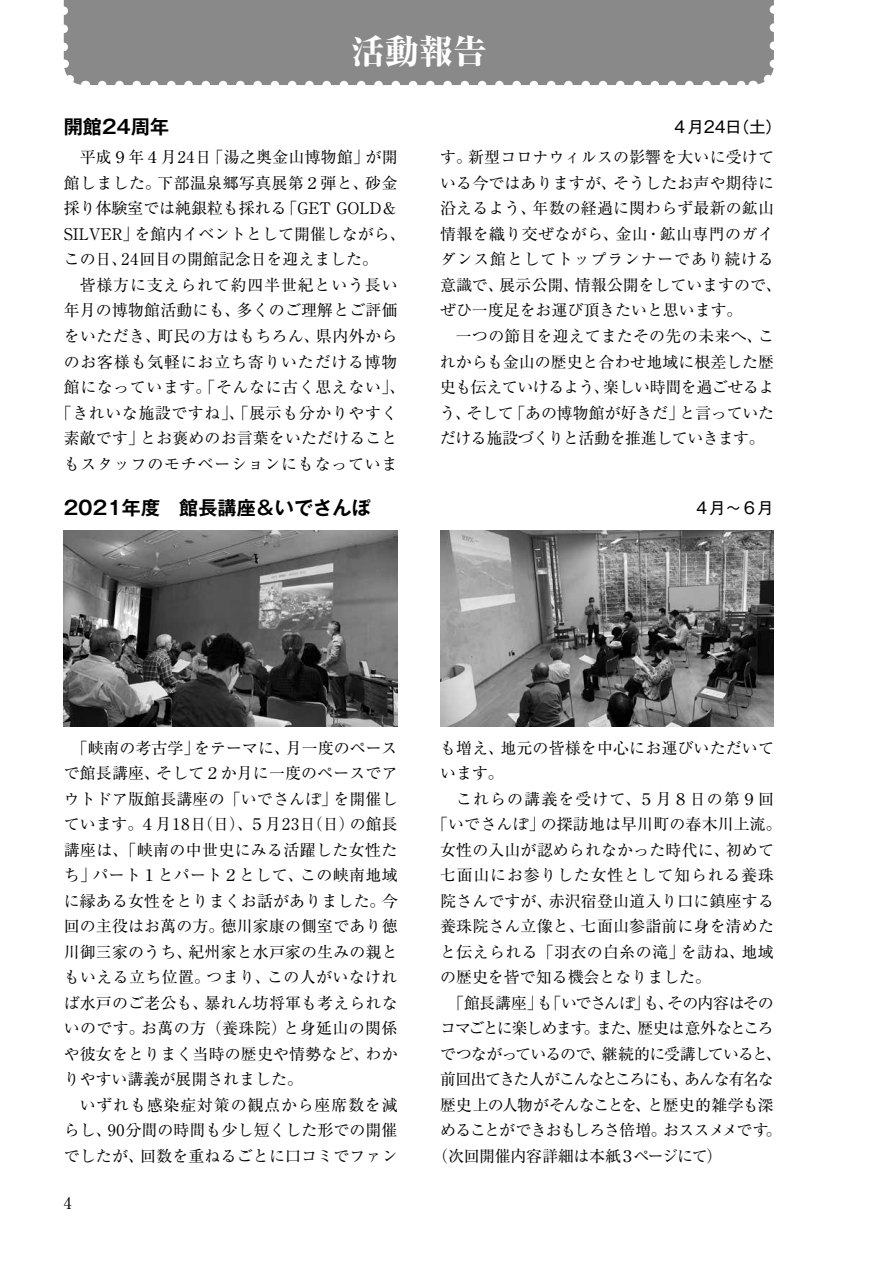
<style>
.page{position:relative;width:893px;height:1263px;background:#fff}
.page>*{position:absolute;margin:0;border:0;box-sizing:border-box;transform-origin:0 0}
.t1{font:800 34.05px "Ryumin Pro";color:#fff}
.t2{font:700 19.2px "Gothic MB101 Pro De";color:#000}
.t3{font:15.9px/25.5px "Ryumin Pro";letter-spacing:.01em;color:#000;text-align:justify}
.t4{font:15.9px "Ryumin Pro";letter-spacing:.05em;color:#000}
.t5{font:15.9px "Ryumin Pro";letter-spacing:-.05em;color:#000}
.t6{font:15.9px "Ryumin Pro";letter-spacing:-.08em;color:#000}
.t7{font:15.9px "Ryumin Pro";letter-spacing:-.03em;color:#000}
.t8{font:15.9px "Ryumin Pro";letter-spacing:-.06em;color:#000}
.t9{font:15.9px "Ryumin Pro";letter-spacing:.04em;color:#000}
.t10{font:15.9px "Ryumin Pro";letter-spacing:.035em;color:#000}
.t11{font:15.9px "Ryumin Pro";letter-spacing:.07em;color:#000}
.t12{font:15.9px "Gothic MB101 Pro";color:#000}
</style>
<div class="page">
<img style="left:64px;top:530px;width:334px;height:196px">
<img style="left:440px;top:530px;width:334px;height:196px">
<div style="left:88px;top:0;width:686px;height:85px;background:#898989"></div>
<svg style="left:102px;top:81px;width:642px;height:4px"></svg>
<svg style="left:753px;top:60px;width:21px;height:25px"></svg>
<svg style="left:770px;top:0;width:4px;height:46px"></svg>
<svg style="left:63px;top:0;width:25px;height:85px;background:#9b9b9b"></svg>
<h1 class="t1" style="left:351px;top:24px;width:137px">活動報告</h1>
<p class="t2" style="left:64px;top:111px;width:107px">開館24周年</p>
<p class="t12" style="left:672px;top:113px;width:111px">４月24日（土）</p>
<p class="t3" style="left:64px;top:144px;width:343px;text-align:left;text-indent:16px">平成９年４月24日「湯之奥金山博物館」が開館しました。下部温泉郷写真展第２弾と、砂金採り体験室では純銀粒も採れる「GET GOLD＆<br>SILVER」を館内イベントとして開催しながら、この日、24回目の開館記念日を迎えました。</p>
<p class="t4" style="left:80px;top:273px;width:319px">皆様方に支えられて約四半世紀という長い</p>
<p class="t3" style="left:64px;top:297px;width:335px">年月の博物館活動にも、多くのご理解とご評価</p>
<p class="t3" style="left:64px;top:322px;width:335px">をいただき、町民の方はもちろん、県内外から</p>
<p class="t4" style="left:64px;top:349px;width:335px">のお客様も気軽にお立ち寄りいただける博物</p>
<p class="t9" style="left:64px;top:375px;width:343px">館になっています。「そんなに古く思えない」、</p>
<p class="t10" style="left:56px;top:400px;width:343px">「きれいな施設ですね」、「展示も分かりやすく</p>
<p class="t3" style="left:64px;top:424px;width:335px">素敵です」とお褒めのお言葉をいただけること</p>
<p class="t4" style="left:64px;top:451px;width:335px">もスタッフのモチベーションにもなっていま</p>
<p class="t3" style="left:440px;top:144px;width:343px;text-align:left">す。新型コロナウィルスの影響を大いに受けている今ではありますが、そうしたお声や期待に沿えるよう、年数の経過に関わらず最新の鉱山情報を織り交ぜながら、金山・鉱山専門のガイダンス館としてトップランナーであり続ける意識で、展示公開、情報公開をしていますので、ぜひ一度足をお運び頂きたいと思います。</p>
<p class="t3" style="left:440px;top:322px;width:336px;text-indent:16px">一つの節目を迎えてまたその先の未来へ、これからも金山の歴史と合わせ地域に根差した歴史も伝えていけるよう、楽しい時間を過ごせるよう、そして「あの博物館が好きだ」と言っていただける施設づくりと活動を推進していきます。</p>
<p class="t2" style="left:64px;top:492px;width:308px">2021年度　館長講座＆いでさんぽ</p>
<p class="t12" style="left:694px;top:494px;width:81px">４月～６月</p>
<p class="t3" style="left:64px;top:734px;width:335px;text-indent:8px">「峡南の考古学」をテーマに、月一度のペースで館長講座、そして２か月に一度のペースでアウトドア版館長講座の「いでさんぽ」を開催しています。４月18日（日）、５月23日（日）の館長講座は、「峡南の中世史にみる活躍した女性たち」パート１とパート２として、この峡南地域に縁ある女性をとりまくお話がありました。今回の主役はお萬の方。徳川家康の側室であり徳川御三家のうち、紀州家と水戸家の生みの親ともいえる立ち位置。つまり、この人がいなければ水戸のご老公も、暴れん坊将軍も考えられないのです。お萬の方（養珠院）と身延山の関係や彼女をとりまく当時の歴史や情勢など、わかりやすい講義が展開されました。</p>
<p class="t3" style="left:64px;top:1091px;width:335px;text-indent:16px">いずれも感染症対策の観点から座席数を減らし、90分間の時間も少し短くした形での開催でしたが、回数を重ねるごとに口コミでファン</p>
<p class="t3" style="left:64px;top:1189px;width:9px">4</p>
<p class="t3" style="left:440px;top:734px;width:335px">も増え、地元の皆様を中心にお運びいただいています。</p>
<p class="t11" style="left:456px;top:786px;width:319px">これらの講義を受けて、５月８日の第９回</p>
<p class="t3" style="left:432px;top:810px;width:351px">「いでさんぽ」の探訪地は早川町の春木川上流。</p>
<p class="t3" style="left:440px;top:836px;width:335px">女性の入山が認められなかった時代に、初めて</p>
<p class="t4" style="left:440px;top:863px;width:335px">七面山にお参りした女性として知られる養珠</p>
<p class="t3" style="left:440px;top:887px;width:335px">院さんですが、赤沢宿登山道入り口に鎮座する</p>
<p class="t3" style="left:440px;top:912px;width:335px">養珠院さん立像と、七面山参詣前に身を清めた</p>
<p class="t3" style="left:440px;top:938px;width:335px">と伝えられる「羽衣の白糸の滝」を訪ね、地域</p>
<p class="t3" style="left:440px;top:963px;width:273px">の歴史を皆で知る機会となりました。</p>
<p class="t5" style="left:448px;top:990px;width:327px">「館長講座」も「いでさんぽ」も、その内容はその</p>
<p class="t6" style="left:440px;top:1016px;width:335px">コマごとに楽しめます。また、歴史は意外なところ</p>
<p class="t5" style="left:440px;top:1041px;width:343px">でつながっているので、継続的に受講していると、</p>
<p class="t6" style="left:440px;top:1067px;width:335px">前回出てきた人がこんなところにも、あんな有名な</p>
<p class="t7" style="left:440px;top:1092px;width:335px">歴史上の人物がそんなことを、と歴史的雑学も深</p>
<p class="t8" style="left:440px;top:1118px;width:343px">めることができおもしろさ倍増。おススメメです。</p>
<p class="t7" style="left:432px;top:1143px;width:292px">（次回開催内容詳細は本紙３ページにて）</p>
</div>
